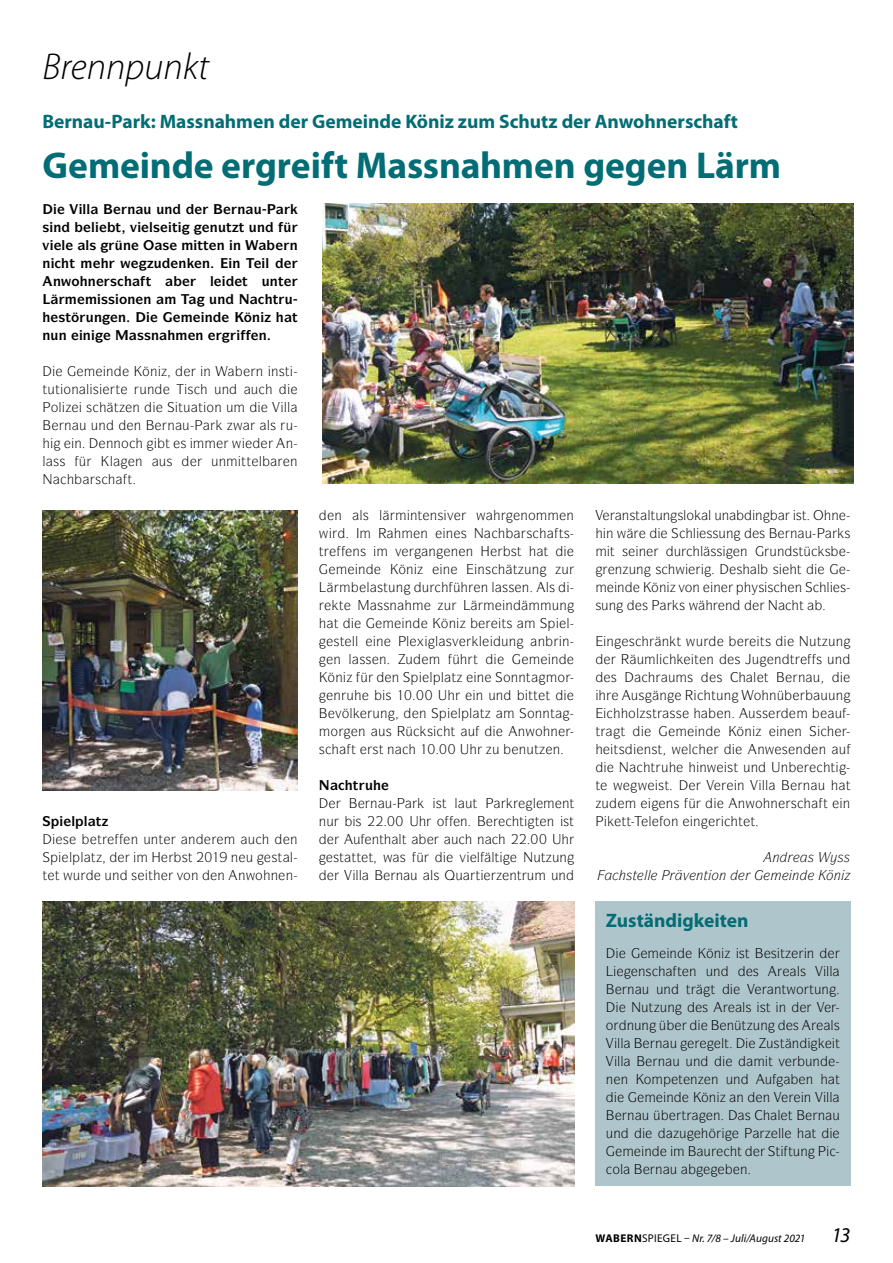
<style>
.page{position:relative;width:893px;height:1263px;background:#fff}
.page>*{position:absolute;margin:0;border:0;box-sizing:border-box;transform-origin:0 0}
.t1{font:700 37.5px "Myriad Pro";letter-spacing:-.005em;color:#036d75}
.t2{font:italic 300 37.5px "Myriad Pro";color:#000}
.t3{font:italic 21px "Myriad Pro";color:#000}
.t4{font:700 19.5px "Myriad Pro";color:#036d75}
.t5{font:13.5px "ITC Symbol Std";color:#000}
.t6{font:700 13.5px "ITC Symbol Std";color:#000}
.t7{font:italic 13.5px "ITC Symbol Std";color:#000}
.t8{font:italic 11.25px "Myriad Pro";letter-spacing:.005em;color:#000}
.s1{font-weight:700;font-style:normal}
.s2{font-style:normal}
</style>
<div class="page">
<img style="left:43px;top:901px;width:531px;height:285px">
<img style="left:43px;top:510px;width:255px;height:280px">
<img style="left:322px;top:204px;width:532px;height:280px">
<div style="left:595px;top:901px;width:255px;height:285px;background:#aec5cb"></div>
<h1 class="t2" style="left:43px;top:47px;width:168px">Brennpunkt</h1>
<h3 class="t4" style="left:43px;top:111px;width:697px">Bernau-Park: Massnahmen der Gemeinde Köniz zum Schutz der Anwohnerschaft</h3>
<h1 class="t1" style="left:43px;top:145px;width:740px">Gemeinde ergreift Massnahmen gegen Lärm</h1>
<p class="t6" style="left:127px;top:201px;width:47px">■ ◆ ◆■</p>
<p class="t6" style="left:91px;top:219px;width:88px">● ▼ ❖●▲▼</p>
<p class="t6" style="left:210px;top:219px;width:57px">■◆▼ ▼ ◆■</p>
<p class="t6" style="left:163px;top:237px;width:80px">▲ ▼▼ ■ ■</p>
<p class="t6" style="left:290px;top:237px;width:10px">■</p>
<p class="t6" style="left:154px;top:255px;width:58px">◆■■</p>
<p class="t6" style="left:53px;top:273px;width:65px">■□■ ▲</p>
<p class="t6" style="left:210px;top:273px;width:75px">● ▼ ◆■▼</p>
<p class="t6" style="left:101px;top:291px;width:52px">▲▲□■ ■</p>
<p class="t6" style="left:59px;top:309px;width:69px">▲▼ ◆■ ■</p>
<p class="t6" style="left:205px;top:309px;width:10px">■</p>
<p class="t6" style="left:43px;top:327px;width:50px">■◆■ ■</p>
<p class="t6" style="left:137px;top:327px;width:24px">▲▲■</p>
<p class="t6" style="left:196px;top:327px;width:10px">■</p>
<p class="t6" style="left:259px;top:327px;width:10px">■</p>
<p class="t5" style="left:106px;top:363px;width:9px">■</p>
<p class="t5" style="left:150px;top:363px;width:9px">■</p>
<p class="t5" style="left:204px;top:363px;width:9px">■</p>
<p class="t5" style="left:256px;top:363px;width:35px">■ ■▲▼</p>
<p class="t5" style="left:43px;top:381px;width:79px">▼◆▼□■ ●▲ ▼</p>
<p class="t5" style="left:187px;top:381px;width:43px">▲ ◆■</p>
<p class="t5" style="left:86px;top:399px;width:55px">▲ ▼■</p>
<p class="t5" style="left:178px;top:399px;width:57px">▼◆ ▼□■ ◆</p>
<p class="t5" style="left:64px;top:417px;width:43px">■ ◆ ◆■</p>
<p class="t5" style="left:134px;top:417px;width:57px">■ ■ ◆</p>
<p class="t5" style="left:267px;top:417px;width:28px">●▲ ◆</p>
<p class="t5" style="left:74px;top:435px;width:56px">■ ■■□</p>
<p class="t5" style="left:286px;top:435px;width:9px">■</p>
<p class="t5" style="left:43px;top:453px;width:45px">● ▲▲ ✓</p>
<p class="t5" style="left:110px;top:453px;width:64px">● ■ ◆▲</p>
<p class="t5" style="left:211px;top:453px;width:52px">◆■ ▼▼ ●</p>
<p class="t5" style="left:290px;top:453px;width:9px">■</p>
<p class="t6" style="left:71px;top:813px;width:32px">●●▼</p>
<p class="t5" style="left:131px;top:831px;width:34px">■ ◆■▼</p>
<p class="t5" style="left:188px;top:831px;width:9px">■</p>
<p class="t5" style="left:290px;top:831px;width:9px">■</p>
<p class="t5" style="left:69px;top:849px;width:28px">●●▼</p>
<p class="t5" style="left:151px;top:849px;width:43px">★ ▲▼</p>
<p class="t5" style="left:271px;top:849px;width:23px">▲▼ ●</p>
<p class="t5" style="left:43px;top:867px;width:39px">▼ ▼ ◆</p>
<p class="t5" style="left:105px;top:867px;width:50px">◆■ ▲ ▼</p>
<p class="t5" style="left:177px;top:867px;width:23px">❖□■</p>
<p class="t5" style="left:218px;top:867px;width:77px">■ ■□■■</p>
<p class="t5" style="left:334px;top:507px;width:49px">■ ●▲ ●</p>
<p class="t5" style="left:410px;top:507px;width:45px">■▼ ■▲❖</p>
<p class="t5" style="left:567px;top:507px;width:9px">■</p>
<p class="t5" style="left:421px;top:525px;width:48px">■ ■ ▲</p>
<p class="t5" style="left:526px;top:525px;width:45px">▲ ▼▲</p>
<p class="t5" style="left:319px;top:543px;width:49px">▼ ■▲</p>
<p class="t5" style="left:395px;top:543px;width:96px">❖ ■■■ ★</p>
<p class="t5" style="left:358px;top:561px;width:9px">■</p>
<p class="t5" style="left:513px;top:561px;width:28px">▼ ◆■</p>
<p class="t5" style="left:366px;top:579px;width:39px">● ▲▼◆■</p>
<p class="t5" style="left:481px;top:579px;width:76px">■ ● ▲▲ ■ ●▲</p>
<p class="t5" style="left:377px;top:597px;width:21px">▲▲■</p>
<p class="t5" style="left:506px;top:597px;width:9px">■</p>
<p class="t5" style="left:405px;top:615px;width:9px">■</p>
<p class="t5" style="left:449px;top:615px;width:9px">■</p>
<p class="t5" style="left:566px;top:615px;width:5px">●</p>
<p class="t5" style="left:333px;top:633px;width:27px">▲▼ ●●</p>
<p class="t5" style="left:435px;top:633px;width:25px">● ▲❖</p>
<p class="t5" style="left:479px;top:633px;width:39px">● ◆■</p>
<p class="t5" style="left:333px;top:651px;width:55px">■ ●▲▲■</p>
<p class="t5" style="left:551px;top:651px;width:9px">■</p>
<p class="t5" style="left:392px;top:669px;width:66px">■ ●●▼</p>
<p class="t5" style="left:477px;top:669px;width:55px">■ □■■▼</p>
<p class="t5" style="left:476px;top:687px;width:29px">■ ◆■</p>
<p class="t5" style="left:528px;top:687px;width:24px">▼▼ ▼</p>
<p class="t5" style="left:419px;top:705px;width:67px">■ ●●▼</p>
<p class="t5" style="left:527px;top:705px;width:29px">□■■▼</p>
<p class="t5" style="left:331px;top:723px;width:104px">□ ■ ◆▲ ✓▲</p>
<p class="t5" style="left:518px;top:723px;width:42px">■□■</p>
<p class="t5" style="left:319px;top:741px;width:77px">▲ ▼ ▲▼ ■</p>
<p class="t5" style="left:492px;top:741px;width:70px">◆ ■◆▼ ■</p>
<p class="t5" style="left:436px;top:795px;width:43px">▲▼ ● ◆▼</p>
<p class="t5" style="left:533px;top:795px;width:43px">● ■▼</p>
<p class="t5" style="left:519px;top:813px;width:56px">▼ ▼■ ▲▼</p>
<p class="t5" style="left:353px;top:831px;width:55px">◆ ■▼ ●▼</p>
<p class="t5" style="left:333px;top:849px;width:41px">▲▼ ▼▼ ▼</p>
<p class="t5" style="left:460px;top:849px;width:41px">❖●●▼</p>
<p class="t5" style="left:533px;top:849px;width:35px">◆▼ ◆■</p>
<p class="t5" style="left:396px;top:867px;width:86px">■◆ ●▲ ◆ ▼</p>
<p class="t5" style="left:509px;top:867px;width:58px">■▼ ◆ ◆■</p>
<p class="t5" style="left:622px;top:507px;width:109px">■▲▼ ●▼◆■ ▲●□ ● ◆■</p>
<p class="t5" style="left:755px;top:507px;width:9px">■</p>
<p class="t5" style="left:831px;top:507px;width:9px">■</p>
<p class="t5" style="left:606px;top:525px;width:9px">■</p>
<p class="t5" style="left:693px;top:525px;width:42px">● ▲▲◆■</p>
<p class="t5" style="left:759px;top:525px;width:54px">▲ ■ ◆</p>
<p class="t5" style="left:610px;top:543px;width:38px">▼ ▲ ■</p>
<p class="t5" style="left:674px;top:543px;width:50px">◆ ●▲▲</p>
<p class="t5" style="left:740px;top:543px;width:92px">■ ◆■ ▲▼✓ ▲</p>
<p class="t5" style="left:615px;top:561px;width:48px">■ ◆■ ▲</p>
<p class="t5" style="left:736px;top:561px;width:44px">▲ ● ▲</p>
<p class="t5" style="left:617px;top:579px;width:9px">■</p>
<p class="t5" style="left:659px;top:579px;width:63px">■ ❖□■ ■</p>
<p class="t5" style="left:795px;top:579px;width:53px">■ ● ▲</p>
<p class="t5" style="left:595px;top:597px;width:22px">▲◆■</p>
<p class="t5" style="left:725px;top:597px;width:9px">■</p>
<p class="t5" style="left:662px;top:633px;width:43px">■ ▼ ◆</p>
<p class="t5" style="left:809px;top:633px;width:36px">◆▼ ◆■</p>
<p class="t5" style="left:735px;top:651px;width:61px">▲ ◆ ■▼</p>
<p class="t5" style="left:816px;top:651px;width:28px">▲ ◆■</p>
<p class="t5" style="left:716px;top:669px;width:54px">▲ ● ▼</p>
<p class="t5" style="left:631px;top:687px;width:38px">◆▲ ■</p>
<p class="t5" style="left:711px;top:687px;width:22px">▼◆■</p>
<p class="t5" style="left:754px;top:687px;width:32px">□ ■✓</p>
<p class="t5" style="left:821px;top:687px;width:24px">◆◆■</p>
<p class="t5" style="left:628px;top:705px;width:55px">□● ▲▼ ▲▲</p>
<p class="t5" style="left:724px;top:705px;width:46px">■ ◆▲▲</p>
<p class="t5" style="left:698px;top:723px;width:9px">■</p>
<p class="t5" style="left:744px;top:723px;width:59px">■ ■ ■</p>
<p class="t5" style="left:644px;top:741px;width:20px">■▲▼</p>
<p class="t5" style="left:688px;top:741px;width:5px">●</p>
<p class="t5" style="left:757px;top:741px;width:91px">■▲■■ ◆</p>
<p class="t5" style="left:699px;top:759px;width:60px">■ ▲▼ ◆■</p>
<p class="t5" style="left:781px;top:759px;width:9px">■</p>
<p class="t5" style="left:737px;top:777px;width:33px">■ ●●</p>
<p class="t5" style="left:666px;top:795px;width:31px">■▲ ✓</p>
<p class="t5" style="left:738px;top:795px;width:60px">■□■ ▲</p>
<p class="t5" style="left:649px;top:813px;width:54px">● □■ ■</p>
<p class="t7" style="left:626px;top:867px;width:26px">▲▼ ●●</p>
<p class="t7" style="left:683px;top:867px;width:45px">❖ ■▼□■</p>
<p class="t7" style="left:792px;top:867px;width:9px">■</p>
<p class="t7" style="left:834px;top:867px;width:9px">■</p>
<h3 class="t4" style="left:606px;top:909px;width:144px">Zuständigkeiten</h3>
<p class="t5" style="left:670px;top:944px;width:9px">■</p>
<p class="t5" style="left:714px;top:944px;width:37px">■ ▲▼</p>
<p class="t5" style="left:807px;top:944px;width:9px">■</p>
<p class="t5" style="left:677px;top:962px;width:45px">▼ ■ ◆■</p>
<p class="t5" style="left:627px;top:980px;width:65px">■ ◆ ◆■ ▼</p>
<p class="t5" style="left:774px;top:980px;width:57px">■▼ □ ▼◆■</p>
<p class="t5" style="left:641px;top:998px;width:35px">◆▼ ◆■</p>
<p class="t5" style="left:742px;top:998px;width:46px">●▲ ▲▼ ■</p>
<p class="t5" style="left:606px;top:1016px;width:62px">□ ■◆■ ✓</p>
<p class="t5" style="left:727px;top:1016px;width:43px">■✓▼ ◆■</p>
<p class="t5" style="left:793px;top:1016px;width:48px">▲ ●▲</p>
<p class="t5" style="left:766px;top:1034px;width:35px">◆▲▼ ■</p>
<p class="t5" style="left:658px;top:1052px;width:44px">■ ◆ ◆■</p>
<p class="t5" style="left:606px;top:1070px;width:47px">■ ■ □</p>
<p class="t5" style="left:678px;top:1070px;width:64px">▼■ ■ ◆■</p>
<p class="t5" style="left:666px;top:1088px;width:9px">■</p>
<p class="t5" style="left:763px;top:1088px;width:9px">■</p>
<p class="t5" style="left:804px;top:1088px;width:30px">■ ●●</p>
<p class="t5" style="left:627px;top:1106px;width:35px">■ ◆ ✓</p>
<p class="t5" style="left:745px;top:1106px;width:49px">▲ ● ▼</p>
<p class="t5" style="left:644px;top:1142px;width:9px">■</p>
<p class="t5" style="left:775px;top:1142px;width:34px">▼ ▼◆■</p>
<p class="t5" style="left:740px;top:1160px;width:9px">■</p>
<p class="t8" style="left:595px;top:1232px;width:211px"><span class="s1">WABERN</span><span class="s2">SPIEGEL –</span> Nr. 7/8 – Juli/August 2021</p>
<h2 class="t3" style="left:832px;top:1223px;width:20px">13</h2>
</div>
